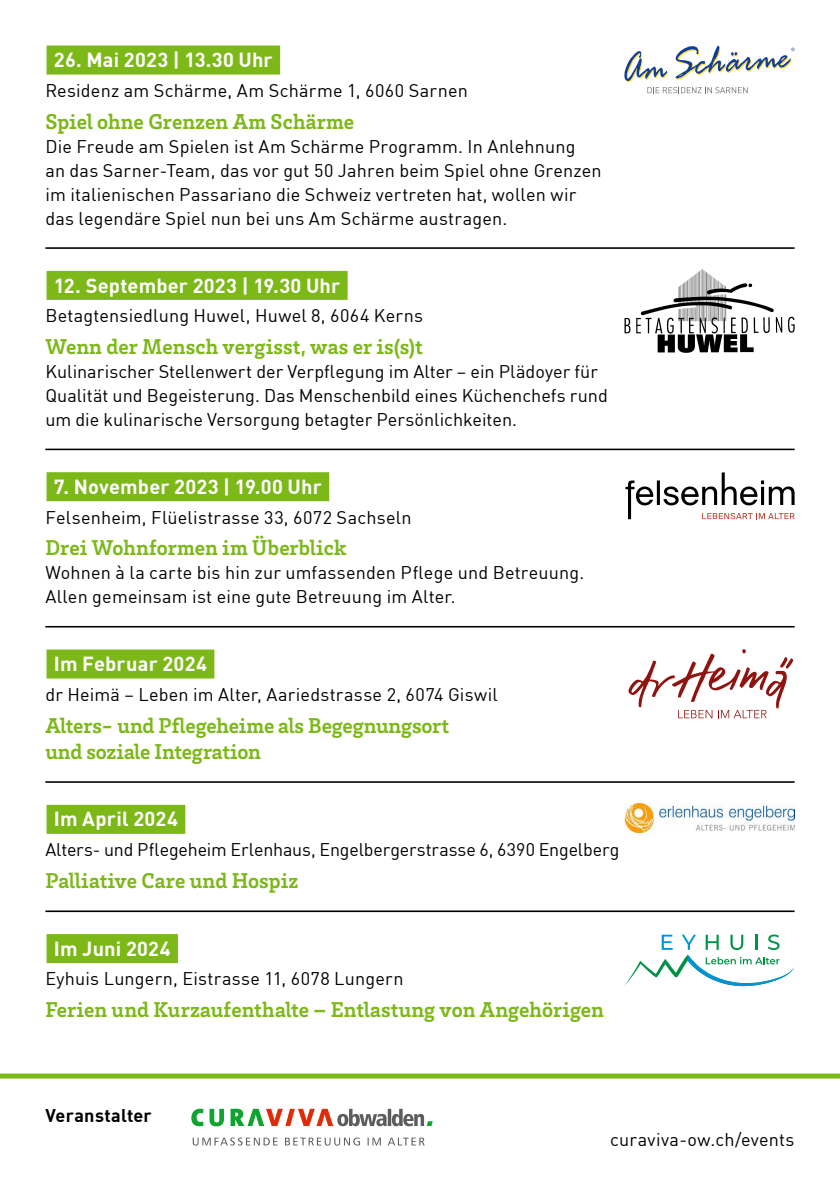
<style>
.page{position:relative;width:840px;height:1191px;background:#fff}
.page>*{position:absolute;margin:0;border:0;box-sizing:border-box;transform-origin:0 0}
.t1{font:700 22px/26px "Brix Slab";color:#7cb817}
.t2{font:700 20px "DIN Pro";letter-spacing:.01em;color:#fff}
.t3{font:18px/24px "DIN Pro";letter-spacing:.01em;color:#000}
.t4{font:700 18px "DIN Pro";letter-spacing:.01em;color:#000}
</style>
<div class="page">
<hr style="left:45px;top:247px;width:749px;height:2px;background:#000">
<svg style="left:624px;top:46px;width:170px;height:47px"></svg>
<div style="left:46px;top:46px;width:234px;height:29px;background:#7cb817"></div>
<div style="left:46px;top:271px;width:301px;height:29px;background:#7cb817"></div>
<hr style="left:45px;top:448px;width:749px;height:2px;background:#000">
<img style="left:624px;top:269px;width:170px;height:83px">
<div style="left:46px;top:472px;width:283px;height:29px;background:#7cb817"></div>
<hr style="left:45px;top:626px;width:749px;height:1px;background:#000">
<svg style="left:625px;top:472px;width:169px;height:47px"></svg>
<div style="left:46px;top:934px;width:132px;height:29px;background:#7cb817"></div>
<svg style="left:624px;top:934px;width:170px;height:52px"></svg>
<hr style="left:45px;top:910px;width:749px;height:2px;background:#000">
<div style="left:46px;top:805px;width:139px;height:29px;background:#7cb817"></div>
<img style="left:624px;top:803px;width:170px;height:29px">
<div style="left:46px;top:649px;width:168px;height:29px;background:#7cb817"></div>
<hr style="left:45px;top:781px;width:749px;height:2px;background:#000">
<svg style="left:628px;top:649px;width:164px;height:69px"></svg>
<div style="left:0;top:1073px;width:839px;height:5px;background:#7cb817"></div>
<svg style="left:192px;top:1137px;width:232px;height:8px"></svg>
<svg style="left:191px;top:1108px;width:12px;height:18px"></svg>
<svg style="left:209px;top:1108px;width:15px;height:18px"></svg>
<svg style="left:230px;top:1108px;width:202px;height:18px"></svg>
<p class="t2" style="left:54px;top:47px;width:220px">26. Mai 2023 | 13.30 Uhr</p>
<p class="t3" style="left:45px;top:78px;width:424px">Residenz am Schärme, Am Schärme 1, 6060 Sarnen</p>
<p class="t1" style="left:45px;top:107px;width:310px">Spiel ohne Grenzen Am Schärme</p>
<p class="t3" style="left:45px;top:134px;width:557px">Die Freude am Spielen ist Am Schärme Programm. In Anlehnung<br>an das Sarner-Team, das vor gut 50 Jahren beim Spiel ohne Grenzen im italienischen Passariano die Schweiz vertreten hat, wollen wir das legendäre Spiel nun bei uns Am Schärme austragen.</p>
<p class="t2" style="left:54px;top:272px;width:288px">12. September 2023 | 19.30 Uhr</p>
<p class="t3" style="left:45px;top:303px;width:379px">Betagtensiedlung Huwel, Huwel 8, 6064 Kerns</p>
<p class="t1" style="left:45px;top:332px;width:379px">Wenn der Mensch vergisst, was er is(s)t</p>
<p class="t3" style="left:45px;top:359px;width:563px">Kulinarischer Stellenwert der Verpflegung im Alter – ein Plädoyer für<br>Qualität und Begeisterung. Das Menschenbild eines Küchenchefs rund um die kulinarische Versorgung betagter Persönlichkeiten.</p>
<p class="t2" style="left:54px;top:473px;width:269px">7. November 2023 | 19.00 Uhr</p>
<p class="t3" style="left:45px;top:504px;width:367px">Felsenheim, Flüelistrasse 33, 6072 Sachseln</p>
<p class="t1" style="left:45px;top:534px;width:302px">Drei Wohnformen im Überblick</p>
<p class="t3" style="left:45px;top:560px;width:540px">Wohnen à la carte bis hin zur umfassenden Pflege und Betreuung.<br>Allen gemeinsam ist eine gute Betreuung im Alter.</p>
<p class="t2" style="left:54px;top:650px;width:154px">Im Februar 2024</p>
<p class="t3" style="left:45px;top:682px;width:453px">dr Heimä – Leben im Alter, Aariedstrasse 2, 6074 Giswil</p>
<p class="t1" style="left:45px;top:711px;width:405px">Alters- und Pflegeheime als Begegnungsort und soziale Integration</p>
<p class="t2" style="left:54px;top:806px;width:125px">Im April 2024</p>
<p class="t3" style="left:45px;top:837px;width:575px">Alters- und Pflegeheim Erlenhaus, Engelbergerstrasse 6, 6390 Engelberg</p>
<p class="t1" style="left:45px;top:866px;width:254px">Palliative Care und Hospiz</p>
<p class="t2" style="left:54px;top:935px;width:118px">Im Juni 2024</p>
<p class="t3" style="left:45px;top:966px;width:359px">Eyhuis Lungern, Eistrasse 11, 6078 Lungern</p>
<p class="t1" style="left:45px;top:995px;width:559px">Ferien und Kurzaufenthalte – Entlastung von Angehörigen</p>
<p class="t4" style="left:45px;top:1103px;width:108px">Veranstalter</p>
<p class="t3" style="left:609px;top:1126px;width:186px">curaviva-ow.ch/events</p>
</div>
